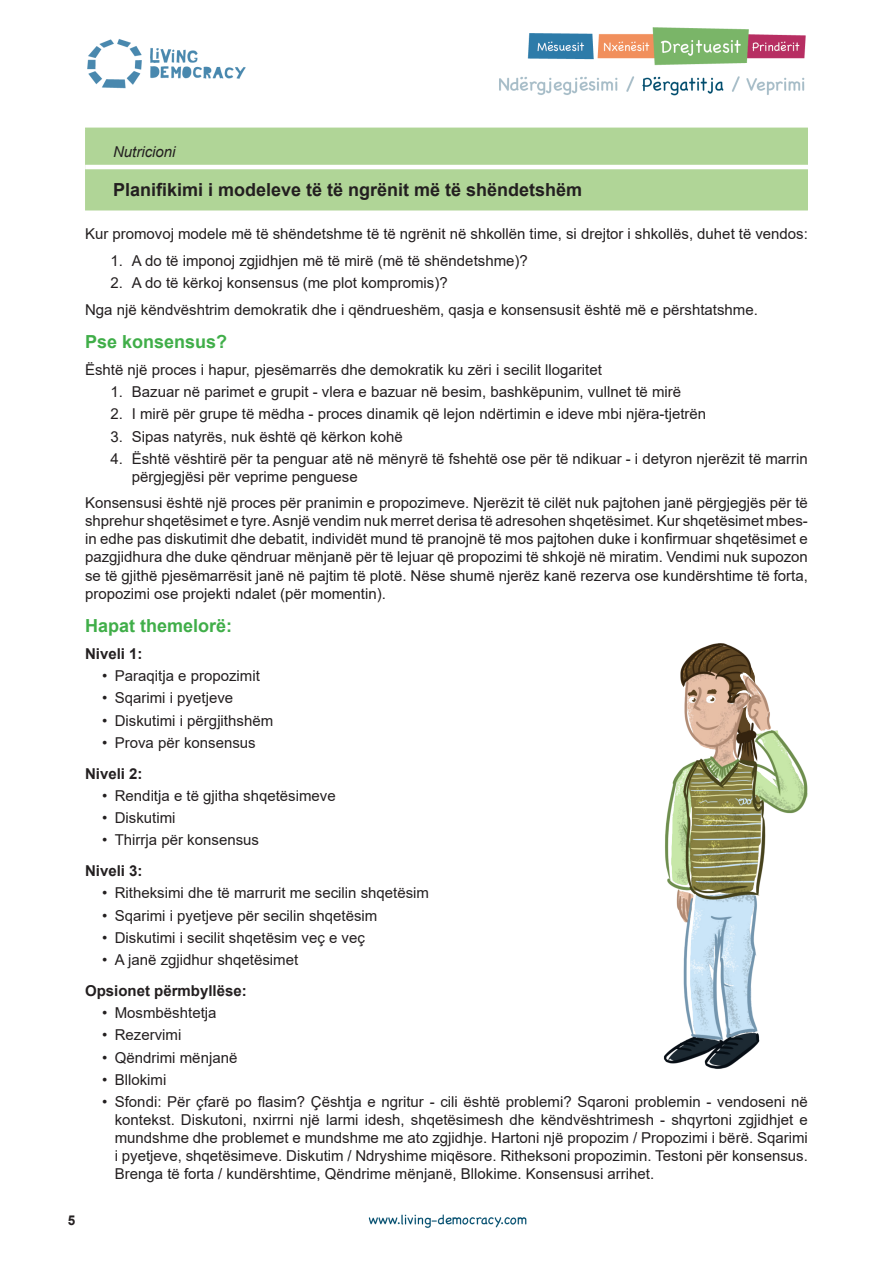
<style>
.page{position:relative;width:893px;height:1263px;background:#fff}
.page>*{position:absolute;margin:0;border:0;box-sizing:border-box;transform-origin:0 0}
.t1{font:700 18px "Arial";color:#231f20}
.t2{font:700 18px "Arial";color:#40ae49}
.t3{font:15px/18px "Arial";color:#231f20;text-align:justify}
.t4{font:700 15px "Arial";color:#231f20}
.t5{font:italic 15px "Arial";color:#231f20}
.t6{font:700 13.5px "Arial";color:#231f20}
</style>
<div class="page">
<img style="left:85px;top:27px;width:723px;height:1201px">
<div style="left:86px;top:128px;width:721px;height:82px;background:#b0d597"></div>
<hr style="left:85px;top:128px;width:723px;height:1px;background:#b0d597">
<hr style="left:85px;top:129px;width:2px;height:80px;background:#b0d597">
<hr style="left:806px;top:129px;width:2px;height:80px;background:#b0d597">
<hr style="left:85px;top:209px;width:723px;height:1px;background:#b0d597">
<img style="left:620px;top:628px;width:188px;height:444px">
<hr style="left:85px;top:165px;width:723px;height:4px;background:#fff">
<p class="t5" style="left:113px;top:142px;width:64px">Nutricioni</p>
<p class="t1" style="left:113px;top:177px;width:471px">Planifikimi i modeleve të të ngrënit më të shëndetshëm</p>
<p class="t3" style="left:85px;top:225px;width:724px">Kur promovoj modele më të shëndetshme të të ngrënit në shkollën time, si drejtor i shkollës, duhet të vendos:</p>
<p class="t3" style="left:111px;top:252px;width:419px">1. A do të imponoj zgjidhjen më të mirë (më të shëndetshme)?</p>
<p class="t3" style="left:111px;top:274px;width:339px">2. A do të kërkoj konsensus (me plot kompromis)?</p>
<p class="t3" style="left:85px;top:300px;width:674px">Nga një këndvështrim demokratik dhe i qëndrueshëm, qasja e konsensusit është më e përshtatshme.</p>
<p class="t2" style="left:85px;top:329px;width:144px">Pse konsensus?</p>
<p class="t3" style="left:85px;top:361px;width:518px">Është një proces i hapur, pjesëmarrës dhe demokratik ku zëri i secilit llogaritet</p>
<p class="t3" style="left:111px;top:383px;width:572px">1. Bazuar në parimet e grupit - vlera e bazuar në besim, bashkëpunim, vullnet të mirë</p>
<p class="t3" style="left:111px;top:405px;width:597px">2. I mirë për grupe të mëdha - proces dinamik që lejon ndërtimin e ideve mbi njëra-tjetrën</p>
<p class="t3" style="left:111px;top:427px;width:294px">3. Sipas natyrës, nuk është që kërkon kohë</p>
<p class="t3" style="left:132px;top:450px;width:678px;text-indent:-21px">4. Është vështirë për ta penguar atë në mënyrë të fshehtë ose për të ndikuar - i detyron njerëzit të marrin përgjegjësi për veprime penguese</p>
<p class="t3" style="left:85px;top:494px;width:724px">Konsensusi është një proces për pranimin e propozimeve. Njerëzit të cilët nuk pajtohen janë përgjegjës për të shprehur shqetësimet e tyre. Asnjë vendim nuk merret derisa të adresohen shqetësimet. Kur shqetësimet mbes&shy;in edhe pas diskutimit dhe debatit, individët mund të pranojnë të mos pajtohen duke i konfirmuar shqetësimet e pazgjidhura dhe duke qëndruar mënjanë për të lejuar që propozimi të shkojë në miratim. Vendimi nuk supozon se të gjithë pjesëmarrësit janë në pajtim të plotë. Nëse shumë njerëz kanë rezerva ose kundërshtime të forta, propozimi ose projekti ndalet (për momentin).</p>
<p class="t2" style="left:85px;top:613px;width:149px">Hapat themelorë:</p>
<p class="t4" style="left:85px;top:643px;width:59px">Niveli 1:</p>
<p class="t3" style="left:102px;top:667px;width:159px">• Paraqitja e propozimit</p>
<p class="t3" style="left:102px;top:689px;width:133px">• Sqarimi i pyetjeve</p>
<p class="t3" style="left:102px;top:711px;width:173px">• Diskutimi i përgjithshëm</p>
<p class="t3" style="left:102px;top:733px;width:155px">• Prova për konsensus</p>
<p class="t4" style="left:85px;top:763px;width:59px">Niveli 2:</p>
<p class="t3" style="left:102px;top:786px;width:235px">• Renditja e të gjitha shqetësimeve</p>
<p class="t3" style="left:102px;top:809px;width:75px">• Diskutimi</p>
<p class="t3" style="left:102px;top:831px;width:158px">• Thirrja për konsensus</p>
<p class="t4" style="left:85px;top:860px;width:59px">Niveli 3:</p>
<p class="t3" style="left:102px;top:884px;width:328px">• Ritheksimi dhe të marrurit me secilin shqetësim</p>
<p class="t3" style="left:102px;top:906px;width:277px">• Sqarimi i pyetjeve për secilin shqetësim</p>
<p class="t3" style="left:102px;top:928px;width:264px">• Diskutimi i secilit shqetësim veç e veç</p>
<p class="t3" style="left:102px;top:951px;width:198px">• A janë zgjidhur shqetësimet</p>
<p class="t4" style="left:85px;top:980px;width:163px">Opsionet përmbyllëse:</p>
<p class="t3" style="left:102px;top:1004px;width:116px">• Mosmbështetja</p>
<p class="t3" style="left:102px;top:1026px;width:81px">• Rezervimi</p>
<p class="t3" style="left:102px;top:1048px;width:137px">• Qëndrimi mënjanë</p>
<p class="t3" style="left:102px;top:1070px;width:66px">• Bllokimi</p>
<p class="t3" style="left:115px;top:1093px;width:695px;text-indent:-13px">• Sfondi: Për çfarë po flasim? Çështja e ngritur - cili është problemi? Sqaroni problemin - vendoseni në kontekst. Diskutoni, nxirrni një larmi idesh, shqetësimesh dhe këndvështrimesh - shqyrtoni zgjidhjet e mundshme dhe problemet e mundshme me ato zgjidhje. Hartoni një propozim / Propozimi i bërë. Sqarimi i pyetjeve, shqetësimeve. Diskutim / Ndryshime miqësore. Ritheksoni propozimin. Testoni për konsensus.<br>Brenga të forta / kundërshtime, Qëndrime mënjanë, Bllokime. Konsensusi arrihet.</p>
<p class="t6" style="left:68px;top:1211px;width:9px">5</p>
</div>
